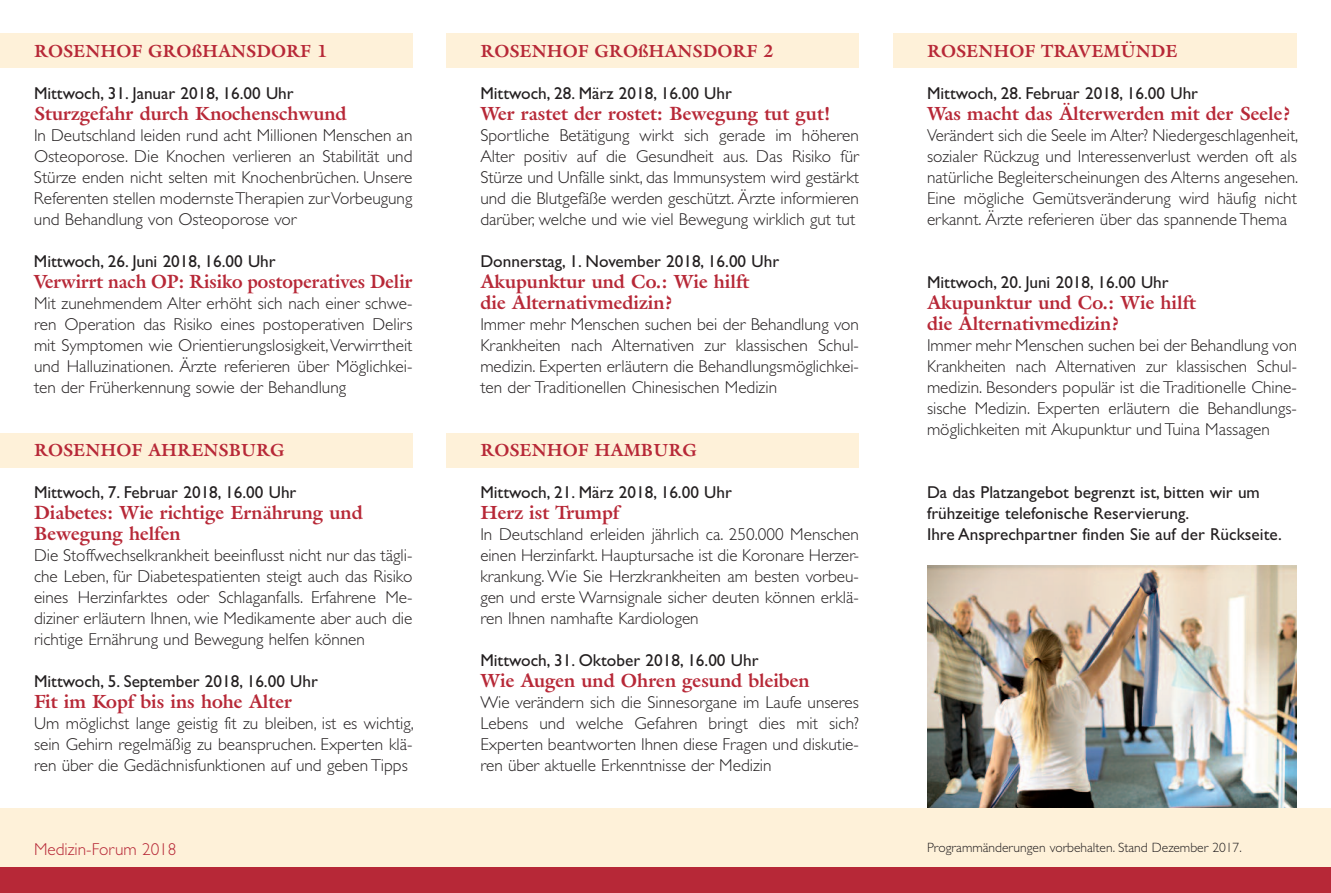
<style>
.page{position:relative;width:1331px;height:893px;background:#fff}
.page>*{position:absolute;margin:0;border:0;box-sizing:border-box;transform-origin:0 0}
.t1{font:700 18.75px/21px "Galliard IT Cby BT";color:#b72837}
.t2{font:300 17.25px/21px "Gill Sans";color:#231f20;text-align:justify}
.t3{font:17.25px/21px "Gill Sans";color:#231f20}
.t4{font:700 17.25px "Galliard IT Cby BT";color:#b72837}
.t5{font:300 17.25px "Gill Sans";color:#b72837}
.t6{font:300 13.5px "Gill Sans";color:#231f20}
</style>
<div class="page">
<img style="left:927px;top:566px;width:370px;height:242px">
<div style="left:0;top:808px;width:1331px;height:65px;background:#fef1d9"></div>
<div style="left:893px;top:34px;width:404px;height:34px;background:#fef1d9"></div>
<div style="left:446px;top:433px;width:413px;height:34px;background:#fef1d9"></div>
<div style="left:0;top:433px;width:412px;height:34px;background:#fef1d9"></div>
<div style="left:0;top:34px;width:412px;height:34px;background:#fef1d9"></div>
<div style="left:446px;top:34px;width:413px;height:34px;background:#fef1d9"></div>
<div style="left:0;top:867px;width:1331px;height:26px;background:#b72837"></div>
<p class="t4" style="left:34px;top:45px;width:295px">ROSENHOF GROßHANSDORF 1</p>
<p class="t3" style="left:34px;top:82px;width:261px">Mittwoch, 31. Januar 2018, 16.00 Uhr</p>
<p class="t1" style="left:34px;top:105px;width:314px">Sturzgefahr durch Knochenschwund</p>
<p class="t2" style="left:34px;top:124px;width:380px">In Deutschland leiden rund acht Millionen Menschen an Osteoporose. Die Knochen verlieren an Stabilität und Stürze enden nicht selten mit Knochenbrüchen. Unsere Referenten stellen modernsteTherapien zurVorbeugung und Behandlung von Osteoporose vor</p>
<p class="t3" style="left:34px;top:250px;width:243px">Mittwoch, 26. Juni 2018, 16.00 Uhr</p>
<p class="t1" style="left:34px;top:273px;width:380px">Verwirrt nach OP: Risiko postoperatives Delir</p>
<p class="t2" style="left:34px;top:292px;width:380px">Mit zunehmendem Alter erhöht sich nach einer schwe&shy;ren Operation das Risiko eines postoperativen Delirs mit Symptomen wie Orientierungslosigkeit,Verwirrtheit und Halluzinationen. Ärzte referieren über Möglichkei&shy;ten der Früherkennung sowie der Behandlung</p>
<p class="t4" style="left:34px;top:444px;width:252px">ROSENHOF AHRENSBURG</p>
<p class="t3" style="left:34px;top:481px;width:264px">Mittwoch, 7. Februar 2018, 16.00 Uhr</p>
<p class="t1" style="left:34px;top:504px;width:330px">Diabetes: Wie richtige Ernährung und<br>Bewegung helfen</p>
<p class="t2" style="left:34px;top:544px;width:380px">Die Stoffwechselkrankheit beeinflusst nicht nur das tägli&shy;che Leben, für Diabetespatienten steigt auch das Risiko eines Herzinfarktes oder Schlaganfalls. Erfahrene Me&shy;diziner erläutern Ihnen, wie Medikamente aber auch die richtige Ernährung und Bewegung helfen können</p>
<p class="t3" style="left:34px;top:670px;width:285px">Mittwoch, 5. September 2018, 16.00 Uhr</p>
<p class="t1" style="left:34px;top:693px;width:260px">Fit im Kopf bis ins hohe Alter</p>
<p class="t2" style="left:34px;top:712px;width:381px">Um möglichst lange geistig fit zu bleiben, ist es wichtig, sein Gehirn regelmäßig zu beanspruchen. Experten klä&shy;ren über die Gedächnisfunktionen auf und geben Tipps</p>
<p class="t5" style="left:34px;top:839px;width:144px">Medizin-Forum 2018</p>
<p class="t4" style="left:480px;top:45px;width:295px">ROSENHOF GROßHANSDORF 2</p>
<p class="t3" style="left:480px;top:82px;width:253px">Mittwoch, 28. März 2018, 16.00 Uhr</p>
<p class="t1" style="left:480px;top:105px;width:352px">Wer rastet der rostet: Bewegung tut gut!</p>
<p class="t2" style="left:480px;top:124px;width:380px">Sportliche Betätigung wirkt sich gerade im höheren Alter positiv auf die Gesundheit aus. Das Risiko für Stürze und Unfälle sinkt, das Immunsystem wird gestärkt und die Blutgefäße werden geschützt. Ärzte informieren darüber, welche und wie viel Bewegung wirklich gut tut</p>
<p class="t3" style="left:480px;top:250px;width:300px">Donnerstag, 1. November 2018, 16.00 Uhr</p>
<p class="t1" style="left:480px;top:273px;width:271px">Akupunktur und Co.: Wie hilft die Alternativmedizin?</p>
<p class="t2" style="left:480px;top:313px;width:380px">Immer mehr Menschen suchen bei der Behandlung von Krankheiten nach Alternativen zur klassischen Schul&shy;medizin. Experten erläutern die Behandlungsmöglichkei&shy;ten der Traditionellen Chinesischen Medizin</p>
<p class="t4" style="left:480px;top:444px;width:218px">ROSENHOF HAMBURG</p>
<p class="t3" style="left:480px;top:481px;width:253px">Mittwoch, 21. März 2018, 16.00 Uhr</p>
<p class="t1" style="left:480px;top:504px;width:141px">Herz ist Trumpf</p>
<p class="t2" style="left:480px;top:523px;width:380px">In Deutschland erleiden jährlich ca. 250.000 Menschen einen Herzinfarkt. Hauptursache ist die Koronare Herzer&shy;krankung. Wie Sie Herzkrankheiten am besten vorbeu&shy;gen und erste Warnsignale sicher deuten können erklä&shy;ren Ihnen namhafte Kardiologen</p>
<p class="t3" style="left:480px;top:649px;width:280px">Mittwoch, 31. Oktober 2018, 16.00 Uhr</p>
<p class="t1" style="left:480px;top:672px;width:331px">Wie Augen und Ohren gesund bleiben</p>
<p class="t2" style="left:480px;top:691px;width:380px">Wie verändern sich die Sinnesorgane im Laufe unseres Lebens und welche Gefahren bringt dies mit sich?<br>Experten beantworten Ihnen diese Fragen und diskutie&shy;ren über aktuelle Erkenntnisse der Medizin</p>
<p class="t4" style="left:927px;top:45px;width:252px">ROSENHOF TRAVEMÜNDE</p>
<p class="t3" style="left:927px;top:82px;width:273px">Mittwoch, 28. Februar 2018, 16.00 Uhr</p>
<p class="t1" style="left:927px;top:105px;width:365px">Was macht das Älterwerden mit der Seele?</p>
<p class="t2" style="left:927px;top:124px;width:373px">Verändert sich die Seele im Alter? Niedergeschlagenheit, sozialer Rückzug und Interessenverlust werden oft als natürliche Begleiterscheinungen des Alterns angesehen.<br>Eine mögliche Gemütsveränderung wird häufig nicht erkannt. Ärzte referieren über das spannende Thema</p>
<p class="t3" style="left:927px;top:271px;width:243px">Mittwoch, 20. Juni 2018, 16.00 Uhr</p>
<p class="t1" style="left:927px;top:294px;width:271px">Akupunktur und Co.: Wie hilft die Alternativmedizin?</p>
<p class="t2" style="left:927px;top:334px;width:371px">Immer mehr Menschen suchen bei der Behandlung von Krankheiten nach Alternativen zur klassischen Schul&shy;medizin. Besonders populär ist die Traditionelle Chine&shy;sische Medizin. Experten erläutern die Behandlungs&shy;möglichkeiten mit Akupunktur und Tuina Massagen</p>
<p class="t3" style="left:927px;top:481px;width:356px">Da das Platzangebot begrenzt ist, bitten wir um frühzeitige telefonische Reservierung.<br>Ihre Ansprechpartner finden Sie auf der Rückseite.</p>
<p class="t6" style="left:927px;top:839px;width:316px">Programmänderungen vorbehalten. Stand Dezember 2017.</p>
</div>
